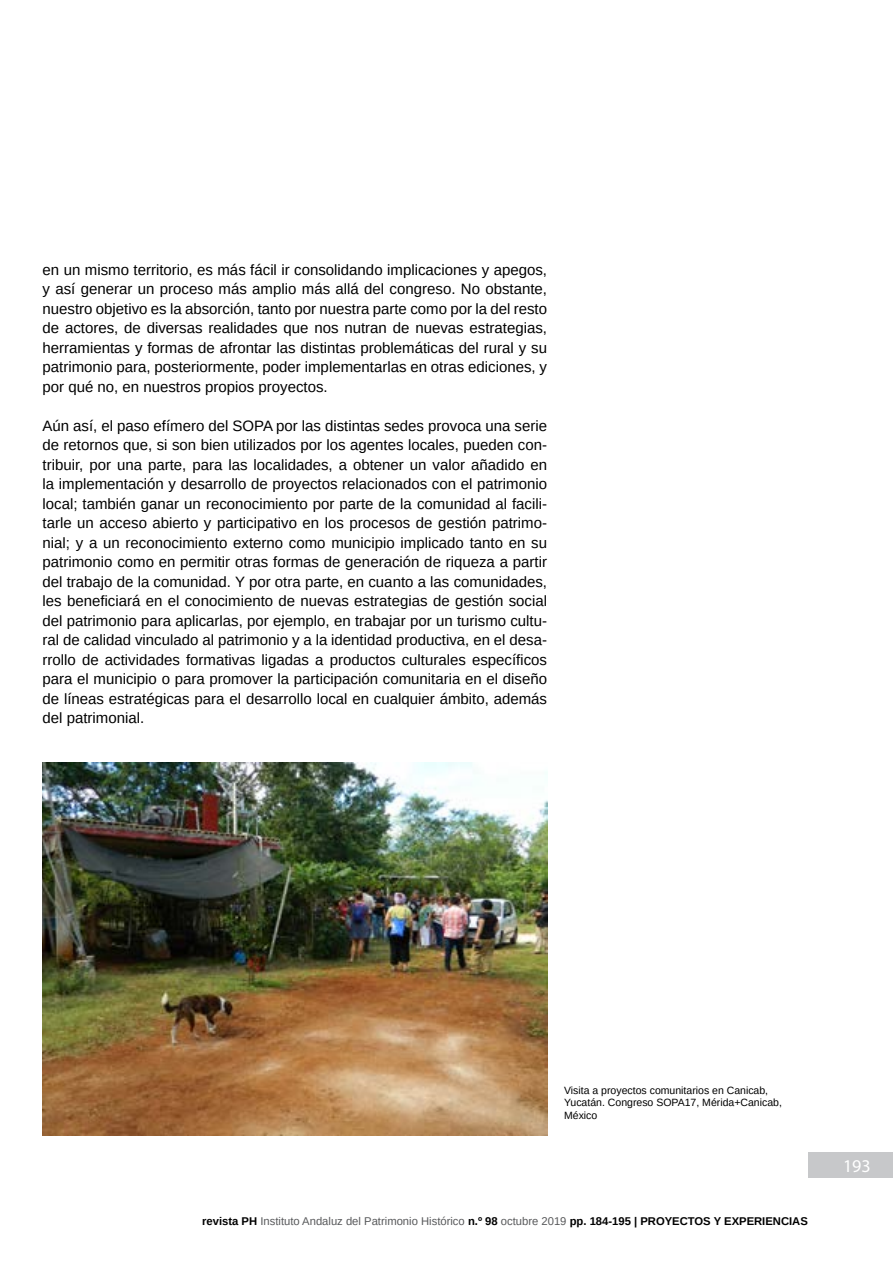
<style>
.page{position:relative;width:893px;height:1263px;background:#fff}
.page>*{position:absolute;margin:0;border:0;box-sizing:border-box;transform-origin:0 0}
.t1{font:18px "Myriad Pro";color:#fff}
.t2{font:15px/19.5px "Arimo";color:#000;text-align:justify}
.t3{font:11.25px "Arimo";color:#58595b}
.t4{font:10.5px/12.6px "Arimo";color:#000}
.s1{font-weight:700;color:#000}
</style>
<div class="page">
<div style="left:808px;top:1152px;width:85px;height:26px;background:#c7c8ca"></div>
<img style="left:43px;top:762px;width:504px;height:373px">
<p class="t2" style="left:43px;top:260px;width:506px">en un mismo territorio, es más fácil ir consolidando implicaciones y apegos, y así generar un proceso más amplio más allá del congreso. No obstante, nuestro objetivo es la absorción, tanto por nuestra parte como por la del resto de actores, de diversas realidades que nos nutran de nuevas estrategias, herramientas y formas de afrontar las distintas problemáticas del rural y su patrimonio para, posteriormente, poder implementarlas en otras ediciones, y por qué no, en nuestros propios proyectos.</p>
<p class="t2" style="left:43px;top:416px;width:506px">Aún así, el paso efímero del SOPA por las distintas sedes provoca una serie de retornos que, si son bien utilizados por los agentes locales, pueden con&shy;tribuir, por una parte, para las localidades, a obtener un valor añadido en la implementación y desarrollo de proyectos relacionados con el patrimonio local; también ganar un reconocimiento por parte de la comunidad al facili&shy;tarle un acceso abierto y participativo en los procesos de gestión patrimo&shy;nial; y a un reconocimiento externo como municipio implicado tanto en su patrimonio como en permitir otras formas de generación de riqueza a partir del trabajo de la comunidad. Y por otra parte, en cuanto a las comunidades, les beneficiará en el conocimiento de nuevas estrategias de gestión social del patrimonio para aplicarlas, por ejemplo, en trabajar por un turismo cultu&shy;ral de calidad vinculado al patrimonio y a la identidad productiva, en el desa&shy;rrollo de actividades formativas ligadas a productos culturales específicos para el municipio o para promover la participación comunitaria en el diseño de líneas estratégicas para el desarrollo local en cualquier ámbito, además del patrimonial.</p>
<p class="t4" style="left:564px;top:1084px;width:219px">Visita a proyectos comunitarios en Canicab,<br>Yucatán. Congreso SOPA17, Mérida+Canicab,<br>México</p>
<p class="t3" style="left:202px;top:1213px;width:607px"><span class="s1">revista PH</span> Instituto Andaluz del Patrimonio Histórico <span class="s1">n.º 98</span> octubre 2019 <span class="s1">pp. 184-195 | PROYECTOS Y EXPERIENCIAS</span></p>
<p class="t1" style="left:843px;top:1155px;width:29px">193</p>
</div>
